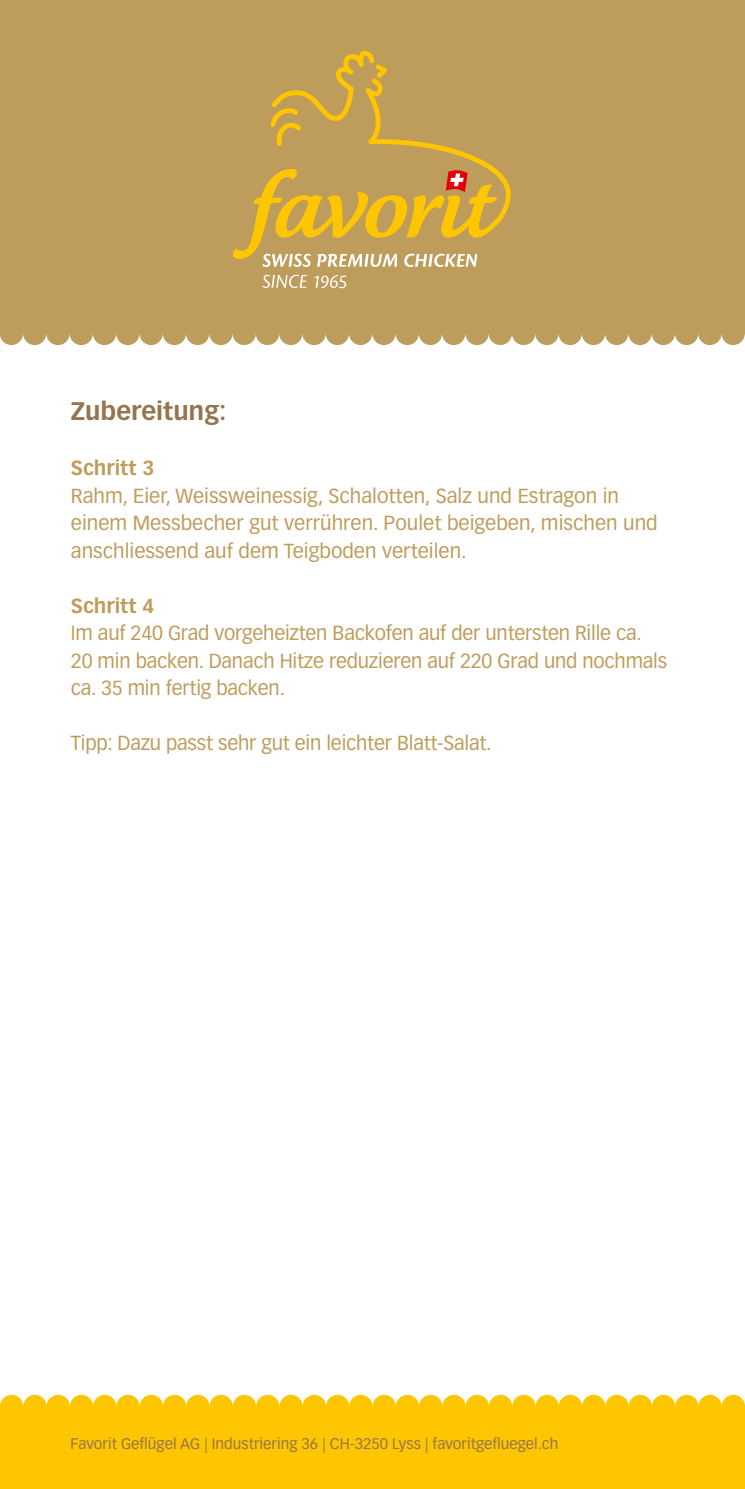
<style>
.page{position:relative;width:745px;height:1489px;background:#fff}
.page>*{position:absolute;margin:0;border:0;box-sizing:border-box;transform-origin:0 0}
.t1{font:700 25px "Vectora LT Std";color:#94754e}
.t2{font:20px/27.5px "Vectora LT Std";letter-spacing:-.01em;color:#be9c5b}
.t3{font:700 20px "Vectora LT Std";color:#be9c5b}
.t4{font:15px "Vectora LT Std";color:#94754e}
</style>
<div class="page">
<div style="left:0;top:1406px;width:744px;height:82px;background:#fec600"></div>
<div style="left:256px;top:322px;width:23px;height:23px;background:#be9c5b;border-radius:50%"></div>
<div style="left:93px;top:322px;width:23px;height:23px;background:#be9c5b;border-radius:50%"></div>
<div style="left:279px;top:322px;width:23px;height:23px;background:#be9c5b;border-radius:50%"></div>
<div style="left:116px;top:322px;width:23px;height:23px;background:#be9c5b;border-radius:50%"></div>
<div style="left:209px;top:322px;width:23px;height:23px;background:#be9c5b;border-radius:50%"></div>
<div style="left:46px;top:322px;width:24px;height:23px;background:#be9c5b;border-radius:50%"></div>
<div style="left:163px;top:322px;width:23px;height:23px;background:#be9c5b;border-radius:50%"></div>
<div style="left:0;top:322px;width:23px;height:23px;background:#be9c5b;border-radius:50%"></div>
<div style="left:232px;top:322px;width:24px;height:23px;background:#be9c5b;border-radius:50%"></div>
<div style="left:70px;top:322px;width:23px;height:23px;background:#be9c5b;border-radius:50%"></div>
<div style="left:186px;top:322px;width:23px;height:23px;background:#be9c5b;border-radius:50%"></div>
<div style="left:23px;top:322px;width:23px;height:23px;background:#be9c5b;border-radius:50%"></div>
<div style="left:139px;top:322px;width:24px;height:23px;background:#be9c5b;border-radius:50%"></div>
<div style="left:558px;top:322px;width:23px;height:23px;background:#be9c5b;border-radius:50%"></div>
<div style="left:395px;top:322px;width:23px;height:23px;background:#be9c5b;border-radius:50%"></div>
<div style="left:581px;top:322px;width:23px;height:23px;background:#be9c5b;border-radius:50%"></div>
<div style="left:418px;top:322px;width:24px;height:23px;background:#be9c5b;border-radius:50%"></div>
<div style="left:511px;top:322px;width:24px;height:23px;background:#be9c5b;border-radius:50%"></div>
<div style="left:349px;top:322px;width:23px;height:23px;background:#be9c5b;border-radius:50%"></div>
<div style="left:465px;top:322px;width:23px;height:23px;background:#be9c5b;border-radius:50%"></div>
<div style="left:302px;top:322px;width:23px;height:23px;background:#be9c5b;border-radius:50%"></div>
<div style="left:535px;top:322px;width:23px;height:23px;background:#be9c5b;border-radius:50%"></div>
<div style="left:372px;top:322px;width:23px;height:23px;background:#be9c5b;border-radius:50%"></div>
<div style="left:488px;top:322px;width:23px;height:23px;background:#be9c5b;border-radius:50%"></div>
<div style="left:325px;top:322px;width:24px;height:23px;background:#be9c5b;border-radius:50%"></div>
<div style="left:442px;top:322px;width:23px;height:23px;background:#be9c5b;border-radius:50%"></div>
<div style="left:697px;top:322px;width:24px;height:23px;background:#be9c5b;border-radius:50%"></div>
<div style="left:721px;top:322px;width:23px;height:23px;background:#be9c5b;border-radius:50%"></div>
<svg style="left:744px;top:322px;width:1px;height:16px"></svg>
<div style="left:651px;top:322px;width:23px;height:23px;background:#be9c5b;border-radius:50%"></div>
<div style="left:604px;top:322px;width:24px;height:23px;background:#be9c5b;border-radius:50%"></div>
<div style="left:674px;top:322px;width:23px;height:23px;background:#be9c5b;border-radius:50%"></div>
<div style="left:628px;top:322px;width:23px;height:23px;background:#be9c5b;border-radius:50%"></div>
<div style="left:0;top:0;width:744px;height:333px;background:#be9c5b"></div>
<svg style="left:262px;top:275px;width:45px;height:13px"></svg>
<svg style="left:314px;top:275px;width:32px;height:13px"></svg>
<svg style="left:232px;top:51px;width:278px;height:216px"></svg>
<div style="left:256px;top:1394px;width:23px;height:23px;background:#fec600;border-radius:50%"></div>
<div style="left:93px;top:1394px;width:23px;height:23px;background:#fec600;border-radius:50%"></div>
<div style="left:279px;top:1394px;width:23px;height:23px;background:#fec600;border-radius:50%"></div>
<div style="left:116px;top:1394px;width:24px;height:23px;background:#fec600;border-radius:50%"></div>
<div style="left:209px;top:1394px;width:24px;height:23px;background:#fec600;border-radius:50%"></div>
<div style="left:47px;top:1394px;width:23px;height:23px;background:#fec600;border-radius:50%"></div>
<div style="left:163px;top:1394px;width:23px;height:23px;background:#fec600;border-radius:50%"></div>
<div style="left:0;top:1394px;width:23px;height:23px;background:#fec600;border-radius:50%"></div>
<div style="left:233px;top:1394px;width:23px;height:23px;background:#fec600;border-radius:50%"></div>
<div style="left:70px;top:1394px;width:23px;height:23px;background:#fec600;border-radius:50%"></div>
<div style="left:186px;top:1394px;width:23px;height:23px;background:#fec600;border-radius:50%"></div>
<div style="left:23px;top:1394px;width:24px;height:23px;background:#fec600;border-radius:50%"></div>
<div style="left:140px;top:1394px;width:23px;height:23px;background:#fec600;border-radius:50%"></div>
<div style="left:558px;top:1394px;width:23px;height:23px;background:#fec600;border-radius:50%"></div>
<div style="left:395px;top:1394px;width:24px;height:23px;background:#fec600;border-radius:50%"></div>
<div style="left:581px;top:1394px;width:24px;height:23px;background:#fec600;border-radius:50%"></div>
<div style="left:419px;top:1394px;width:23px;height:23px;background:#fec600;border-radius:50%"></div>
<div style="left:512px;top:1394px;width:23px;height:23px;background:#fec600;border-radius:50%"></div>
<div style="left:349px;top:1394px;width:23px;height:23px;background:#fec600;border-radius:50%"></div>
<div style="left:465px;top:1394px;width:23px;height:23px;background:#fec600;border-radius:50%"></div>
<div style="left:302px;top:1394px;width:24px;height:23px;background:#fec600;border-radius:50%"></div>
<div style="left:535px;top:1394px;width:23px;height:23px;background:#fec600;border-radius:50%"></div>
<div style="left:372px;top:1394px;width:23px;height:23px;background:#fec600;border-radius:50%"></div>
<div style="left:488px;top:1394px;width:24px;height:23px;background:#fec600;border-radius:50%"></div>
<div style="left:326px;top:1394px;width:23px;height:23px;background:#fec600;border-radius:50%"></div>
<div style="left:442px;top:1394px;width:23px;height:23px;background:#fec600;border-radius:50%"></div>
<div style="left:698px;top:1394px;width:23px;height:23px;background:#fec600;border-radius:50%"></div>
<div style="left:721px;top:1394px;width:23px;height:23px;background:#fec600;border-radius:50%"></div>
<svg style="left:744px;top:1402px;width:1px;height:15px"></svg>
<div style="left:651px;top:1394px;width:23px;height:23px;background:#fec600;border-radius:50%"></div>
<div style="left:605px;top:1394px;width:23px;height:23px;background:#fec600;border-radius:50%"></div>
<div style="left:674px;top:1394px;width:24px;height:23px;background:#fec600;border-radius:50%"></div>
<div style="left:628px;top:1394px;width:23px;height:23px;background:#fec600;border-radius:50%"></div>
<p class="t1" style="left:71px;top:396px;width:157px">Zubereitung:</p>
<p class="t3" style="left:71px;top:456px;width:85px">Schritt 3</p>
<p class="t2" style="left:71px;top:482px;width:588px">Rahm, Eier, Weissweinessig, Schalotten, Salz und Estragon in einem Messbecher gut verrühren. Poulet beigeben, mischen und anschliessend auf dem Teigboden verteilen.</p>
<p class="t3" style="left:71px;top:593px;width:85px">Schritt 4</p>
<p class="t2" style="left:71px;top:619px;width:597px">Im auf 240 Grad vorgeheizten Backofen auf der untersten Rille ca.<br>20 min backen. Danach Hitze reduzieren auf 220 Grad und nochmals ca. 35 min fertig backen.</p>
<p class="t2" style="left:71px;top:729px;width:422px">Tipp: Dazu passt sehr gut ein leichter Blatt-Salat.</p>
<p class="t4" style="left:71px;top:1434px;width:489px">Favorit Geflügel AG | Industriering 36 | CH-3250 Lyss | favoritgefluegel.ch</p>
</div>
